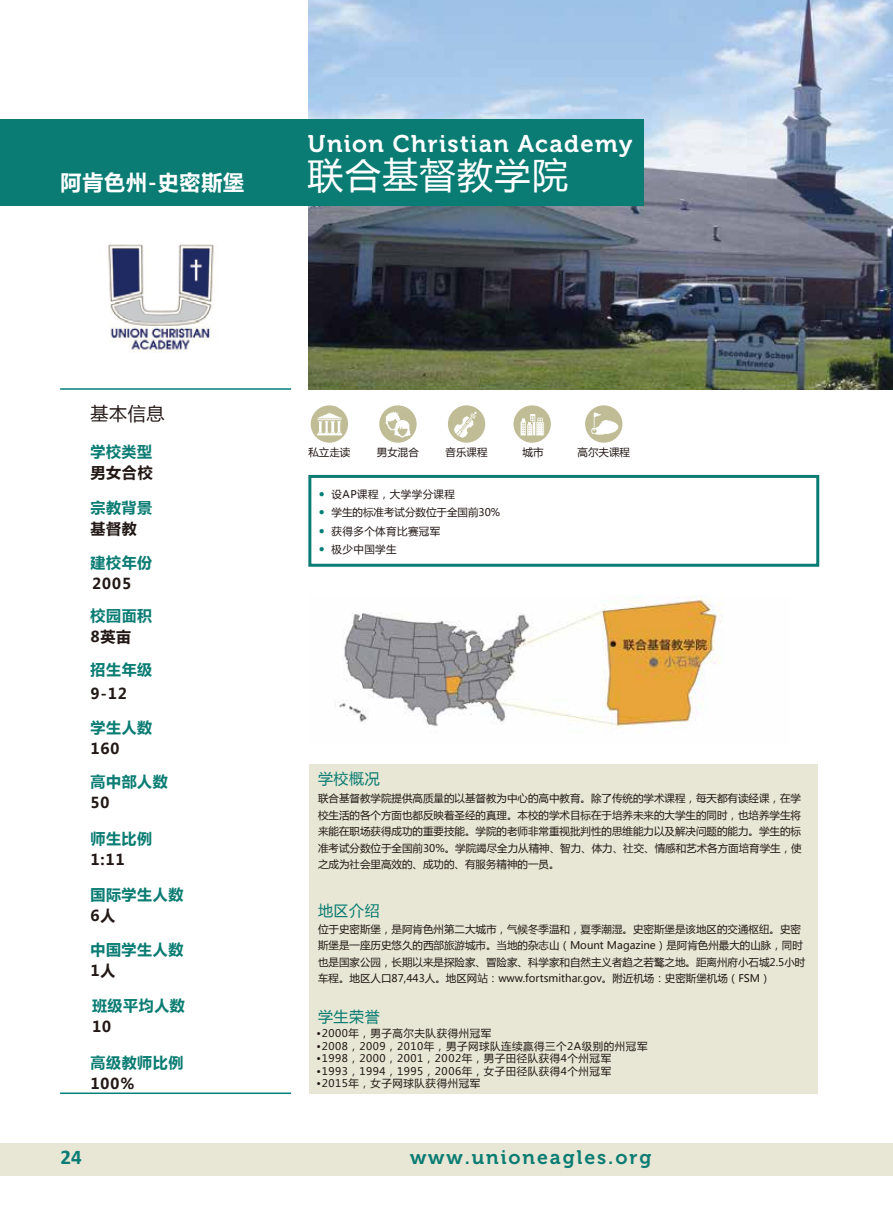
<style>
.page{position:relative;width:893px;height:1212px;background:#fff}
.page>*{position:absolute;margin:0;border:0;box-sizing:border-box;transform-origin:0 0}
.t1{font:36px "Microsoft Ya Hei";letter-spacing:.04em;color:#fff}
.t2{font:24px "Museo 700";letter-spacing:.055em;color:#fff}
.t3{font:700 21px "Microsoft Ya Hei";letter-spacing:.04em;color:#fff}
.t4{font:700 21px "Calibri";color:#0a7c73}
.t5{font:19.5px "Museo 700";letter-spacing:.1em;color:#0a7c73}
.t6{font:18px "Microsoft Ya Hei";color:#221815}
.t7{font:700 15px "Microsoft Ya Hei";letter-spacing:.04em;color:#0a7c73}
.t8{font:700 15px "Microsoft Ya Hei";letter-spacing:.05em;color:#221815}
.t9{font:15px "Microsoft Ya Hei";letter-spacing:.04em;color:#0a7c73}
.t10{font:10.5px/16.5px "Microsoft Ya Hei";color:#221815;text-align:justify}
.t11{font:10.5px "Microsoft Ya Hei";letter-spacing:.05em;color:#221815}
.t12{font:10.5px "Microsoft Ya Hei";letter-spacing:.04em;color:#221815}
.s1{font-family:"Calibri";font-weight:700;font-size:12px;color:#007f78}
</style>
<div class="page">
<img style="left:308px;top:0;width:585px;height:390px">
<div style="left:309px;top:764px;width:509px;height:329px;background:#e8e7d5"></div>
<div style="left:0;top:119px;width:644px;height:87px;background:#0a7c73"></div>
<div style="left:0;top:1143px;width:893px;height:32px;background:#e8e7d5"></div>
<div style="left:308px;top:475px;width:511px;height:92px;border:3px solid #0a7c73"></div>
<hr style="left:60px;top:388px;width:231px;height:2px;background:#007f78">
<hr style="left:60px;top:1092px;width:231px;height:2px;background:#007f78">
<img style="left:334px;top:596px;width:389px;height:133px">
<img style="left:311px;top:405px;width:37px;height:38px;border-radius:19px">
<img style="left:379px;top:405px;width:38px;height:38px;border-radius:19px">
<img style="left:448px;top:405px;width:37px;height:38px;border-radius:19px">
<img style="left:585px;top:405px;width:37px;height:38px;border-radius:19px">
<img style="left:108px;top:244px;width:106px;height:109px">
<img style="left:513px;top:405px;width:38px;height:38px;border-radius:19px">
<h3 class="t3" style="left:61px;top:168px;width:185px">阿肯色州-史密斯堡</h3>
<h2 class="t2" style="left:308px;top:131px;width:326px">Union Christian Academy</h2>
<h1 class="t1" style="left:308px;top:151px;width:262px">联合基督教学院</h1>
<h3 class="t6" style="left:90px;top:401px;width:76px">基本信息</h3>
<h3 class="t7" style="left:90px;top:442px;width:63px">学校类型</h3>
<h3 class="t8" style="left:90px;top:463px;width:64px">男女合校</h3>
<h3 class="t7" style="left:90px;top:497px;width:63px">宗教背景</h3>
<h3 class="t8" style="left:90px;top:518px;width:48px">基督教</h3>
<h3 class="t7" style="left:90px;top:552px;width:63px">建校年份</h3>
<h3 class="t8" style="left:92px;top:573px;width:41px">2005</h3>
<h3 class="t7" style="left:90px;top:605px;width:63px">校园面积</h3>
<h3 class="t8" style="left:90px;top:626px;width:42px">8英亩</h3>
<h3 class="t7" style="left:91px;top:659px;width:63px">招生年级</h3>
<h3 class="t8" style="left:91px;top:683px;width:38px">9-12</h3>
<h3 class="t7" style="left:90px;top:717px;width:63px">学生人数</h3>
<h3 class="t8" style="left:90px;top:738px;width:31px">160</h3>
<h3 class="t7" style="left:90px;top:771px;width:79px">高中部人数</h3>
<h3 class="t8" style="left:90px;top:792px;width:21px">50</h3>
<h3 class="t7" style="left:90px;top:828px;width:63px">师生比例</h3>
<h3 class="t8" style="left:90px;top:849px;width:36px">1:11</h3>
<h3 class="t7" style="left:90px;top:884px;width:94px">国际学生人数</h3>
<h3 class="t8" style="left:90px;top:905px;width:27px">6人</h3>
<h3 class="t7" style="left:90px;top:939px;width:94px">中国学生人数</h3>
<h3 class="t8" style="left:90px;top:960px;width:27px">1人</h3>
<h3 class="t7" style="left:92px;top:995px;width:94px">班级平均人数</h3>
<h3 class="t8" style="left:92px;top:1016px;width:21px">10</h3>
<h3 class="t7" style="left:91px;top:1052px;width:94px">高级教师比例</h3>
<h3 class="t8" style="left:91px;top:1073px;width:45px">100%</h3>
<h3 class="t4" style="left:61px;top:1142px;width:23px">24</h3>
<p class="t10" style="left:308px;top:443px;width:43px">私立走读</p>
<p class="t10" style="left:377px;top:443px;width:43px">男女混合</p>
<p class="t10" style="left:446px;top:443px;width:43px">音乐课程</p>
<p class="t10" style="left:522px;top:443px;width:22px">城市</p>
<p class="t10" style="left:577px;top:443px;width:54px">高尔夫课程</p>
<p class="t12" style="left:319px;top:487px;width:138px"><span class="s1">•</span> 设AP课程，大学学分课程</p>
<p class="t10" style="left:319px;top:504px;width:183px"><span class="s1">•</span> 学生的标准考试分数位于全国前30%</p>
<p class="t12" style="left:319px;top:524px;width:123px"><span class="s1">•</span> 获得多个体育比赛冠军</p>
<p class="t10" style="left:319px;top:541px;width:79px"><span class="s1">•</span> 极少中国学生</p>
<h3 class="t9" style="left:318px;top:769px;width:63px">学校概况</h3>
<p class="t10" style="left:318px;top:790px;width:485px">联合基督教学院提供高质量的以基督教为中心的高中教育。除了传统的学术课程，每天都有读经课，在学校生活的各个方面也都反映着圣经的真理。本校的学术目标在于培养未来的大学生的同时，也培养学生将来能在职场获得成功的重要技能。学院的老师非常重视批判性的思维能力以及解决问题的能力。学生的标准考试分数位于全国前30%。学院竭尽全力从精神、智力、体力、社交、情感和艺术各方面培育学生，使之成为社会里高效的、成功的、有服务精神的一员。</p>
<h3 class="t9" style="left:318px;top:901px;width:63px">地区介绍</h3>
<p class="t10" style="left:318px;top:920px;width:489px;text-align:left">位于史密斯堡，是阿肯色州第二大城市，气候冬季温和，夏季潮湿。史密斯堡是该地区的交通枢纽。史密斯堡是一座历史悠久的西部旅游城市。当地的杂志山（Mount Magazine）是阿肯色州最大的山脉，同时也是国家公园，长期以来是探险家、冒险家、科学家和自然主义者趋之若鹜之地。距离州府小石城2.5小时车程。地区人口87,443人。地区网站：www.fortsmithar.gov。附近机场：史密斯堡机场（FSM）</p>
<h3 class="t9" style="left:318px;top:1006px;width:63px">学生荣誉</h3>
<p class="t11" style="left:317px;top:1026px;width:176px">•2000年，男子高尔夫队获得州冠军</p>
<p class="t11" style="left:317px;top:1039px;width:332px">•2008，2009，2010年，男子网球队连续赢得三个2A级别的州冠军</p>
<p class="t11" style="left:317px;top:1051px;width:296px">•1998，2000，2001，2002年，男子田径队获得4个州冠军</p>
<p class="t11" style="left:317px;top:1064px;width:296px">•1993，1994，1995，2006年，女子田径队获得4个州冠军</p>
<p class="t11" style="left:317px;top:1076px;width:165px">•2015年，女子网球队获得州冠军</p>
<h3 class="t5" style="left:410px;top:1147px;width:243px">www.unioneagles.org</h3>
</div>
